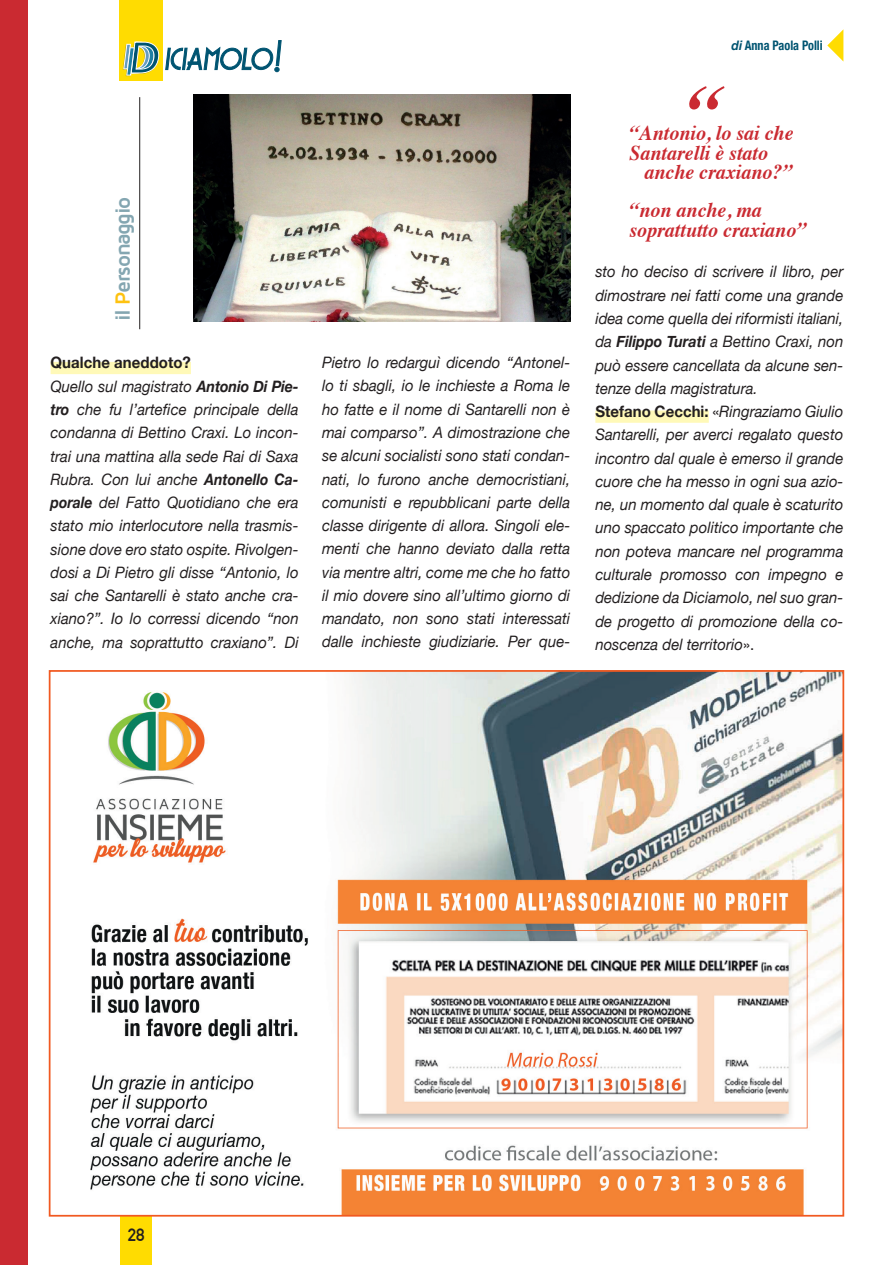
<style>
.page{position:relative;width:893px;height:1265px;background:#fff}
.page>*{position:absolute;margin:0;border:0;box-sizing:border-box;transform-origin:0 0}
.t1{font:italic 700 73.5px "Times";color:#ca2a31;scale:.95 1}
.t2{font:700 21.18px "Maven Pro";letter-spacing:-.065em;color:#84a6b1}
.t3{font:italic 700 21px/19.2px "Times";color:#ca2a31;scale:.95 1}
.t4{font:700 17.5px "DIN Alternate";color:#231f20}
.t5{font:italic 15.75px/23.3px "Helvetica Neue";color:#231f20;scale:.95 1}
.t6{font:700 condensed 13.12px "Helvetica Neue";color:#005471;scale:.93 1}
.s1{color:#fec210}
.s2{font-weight:700;font-style:normal}
.s3{font-weight:700}
.s4{font-style:italic;font-stretch:normal}
.s5{font-style:normal}
</style>
<div class="page">
<div style="left:120px;top:1215px;width:31px;height:50px;background:#ffdc01"></div>
<div style="left:119px;top:0;width:43px;height:81px;background:#ffdc01"></div>
<svg style="left:123px;top:40px;width:159px;height:36px"></svg>
<hr style="left:139px;top:97px;width:1px;height:232px;background:#231f20">
<svg style="left:827px;top:30px;width:16px;height:31px"></svg>
<div style="left:0;top:0;width:27px;height:1265px;background:#ca2a31"></div>
<img style="left:90px;top:673px;width:751px;height:541px">
<div style="left:51px;top:362px;width:140px;height:12px;background:#fff9b8"></div>
<div style="left:595px;top:411px;width:114px;height:12px;background:#fff9b8"></div>
<img style="left:193px;top:95px;width:377px;height:226px">
<h2 class="t2" style="left:111px;top:321px;width:126px;rotate:-90deg">il <span class="s1">P</span>ersonaggio</h2>
<p class="t5" style="left:51px;top:352px;width:263px"><span class="s2">Qualche aneddoto?<br></span>Quello sul magistrato <span class="s3">Antonio Di Pie&shy;tro</span> che fu l’artefice principale della condanna di Bettino Craxi. Lo incon&shy;trai una mattina alla sede Rai di Saxa Rubra. Con lui anche <span class="s3">Antonello Ca&shy;porale</span> del Fatto Quotidiano che era stato mio interlocutore nella trasmis&shy;sione dove ero stato ospite. Rivolgen&shy;dosi a Di Pietro gli disse “Antonio, lo sai che Santarelli è stato anche cra&shy;xiano?”. Io lo corressi dicendo “non anche, ma soprattutto craxiano”. Di</p>
<p class="t5" style="left:322px;top:352px;width:263px;text-align:justify">Pietro lo redarguì dicendo “Antonel&shy;lo ti sbagli, io le inchieste a Roma le ho fatte e il nome di Santarelli non è mai comparso”. A dimostrazione che se alcuni socialisti sono stati condan&shy;nati, lo furono anche democristiani, comunisti e repubblicani parte della classe dirigente di allora. Singoli ele&shy;menti che hanno deviato dalla retta via mentre altri, come me che ho fatto il mio dovere sino all’ultimo giorno di mandato, non sono stati interessati dalle inchieste giudiziarie. Per que-</p>
<p class="t6" style="left:732px;top:34px;width:100px"><span class="s4">di</span> Anna Paola Polli</p>
<h1 class="t1" style="left:686px;top:43px;width:38px">“</h1>
<h3 class="t3" style="left:629px;top:122px;width:174px">“Antonio, lo sai che<br>Santarelli è stato</h3>
<h3 class="t3" style="left:629px;top:151px;width:173px;line-height:38.5px;text-indent:15px">anche craxiano?” “non anche, ma</h3>
<h3 class="t3" style="left:629px;top:218px;width:188px">soprattutto craxiano”</h3>
<p class="t5" style="left:595px;top:261px;width:263px">sto ho deciso di scrivere il libro, per dimostrare nei fatti come una grande idea come quella dei riformisti italiani, da <span class="s3">Filippo Turati</span> a Bettino Craxi, non può essere cancellata da alcune sen&shy;tenze della magistratura.<br><span class="s2">Stefano Cecchi:</span> <span class="s5">«</span>Ringraziamo Giulio Santarelli, per averci regalato questo incontro dal quale è emerso il grande cuore che ha messo in ogni sua azio&shy;ne, un momento dal quale è scaturito uno spaccato politico importante che non poteva mancare nel programma culturale promosso con impegno e dedizione da Diciamolo, nel suo gran&shy;de progetto di promozione della co&shy;noscenza del territorio<span class="s5">».</span></p>
<p class="t4" style="left:128px;top:1222px;width:18px">28</p>
</div>
